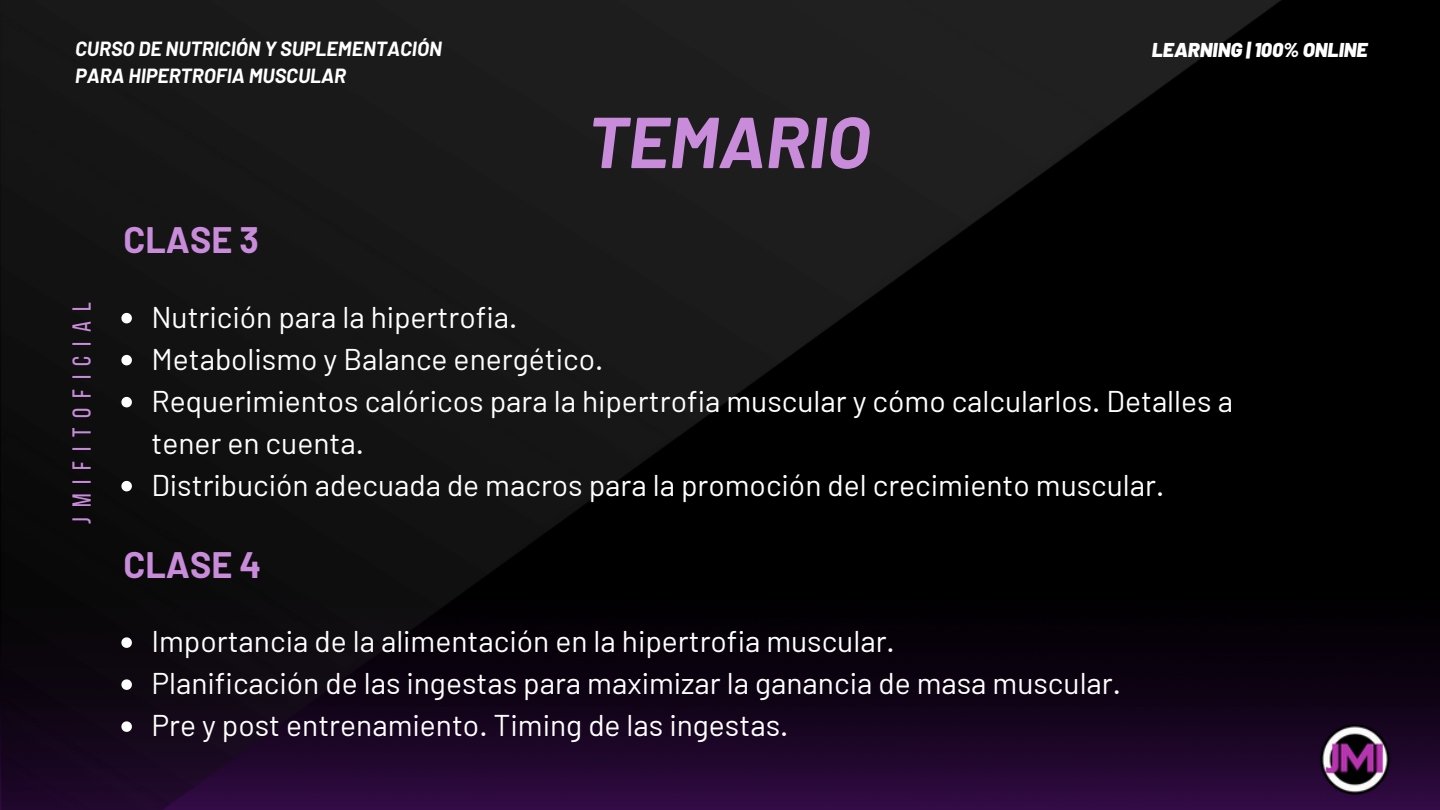
<style>
.page{position:relative;width:1440px;height:810px;background:#000}
.page>*{position:absolute;margin:0;border:0;box-sizing:border-box;transform-origin:0 0}
.t1{font:italic 700 72px "Barlow";color:#c98cdb}
.t2{font:700 36px "Barlow";color:#c98cdb}
.t3{font:30px/42px "Barlow";color:#fff}
.t4{font:26px "Bebas Neue";letter-spacing:.38em;color:#c98cdb}
.t5{font:italic 700 20px "Barlow";color:#fff}
.t6{font:italic 900 20px "Barlow";color:#fff}
</style>
<div class="page">
<img style="left:1282px;top:645px;width:158px;height:165px">
<img style="left:1315px;top:720px;width:80px;height:79px">
<img style="left:0;top:0;width:1282px;height:810px">
<svg style="left:121px;top:313px;width:11px;height:10px"></svg>
<svg style="left:121px;top:355px;width:11px;height:10px"></svg>
<svg style="left:121px;top:397px;width:11px;height:10px"></svg>
<svg style="left:121px;top:481px;width:11px;height:10px"></svg>
<svg style="left:121px;top:637px;width:11px;height:11px"></svg>
<svg style="left:121px;top:679px;width:11px;height:11px"></svg>
<svg style="left:121px;top:721px;width:11px;height:11px"></svg>
<h4 class="t5" style="left:75px;top:36px;width:368px">CURSO DE NUTRICIÓN Y SUPLEMENTACIÓN</h4>
<h2 class="t6" style="left:1152px;top:37px;width:217px">LEARNING | 100% ONLINE</h2>
<h2 class="t5" style="left:75px;top:63px;width:273px">PARA HIPERTROFIA MUSCULAR</h2>
<p class="t4" style="left:71px;top:524px;width:223px;rotate:-90deg">jmifitoficial</p>
<p class="t2" style="left:123px;top:217px;width:137px">CLASE 3</p>
<h1 class="t1" style="left:587px;top:96px;width:284px">TEMARIO</h1>
<p class="t3" style="left:151px;top:295px;width:367px">Nutrición para la hipertrofia.</p>
<p class="t3" style="left:151px;top:337px;width:453px">Metabolismo y Balance energético.</p>
<p class="t3" style="left:151px;top:379px;width:1083px">Requerimientos calóricos para la hipertrofia muscular y cómo calcularlos. Detalles a tener en cuenta.</p>
<p class="t3" style="left:151px;top:463px;width:1014px">Distribución adecuada de macros para la promoción del crecimiento muscular.</p>
<p class="t2" style="left:123px;top:542px;width:139px">CLASE 4</p>
<p class="t3" style="left:151px;top:619px;width:745px">Importancia de la alimentación en la hipertrofia muscular.</p>
<p class="t3" style="left:151px;top:661px;width:971px">Planificación de las ingestas para maximizar la ganancia de masa muscular.</p>
<p class="t3" style="left:151px;top:703px;width:638px">Pre y post entrenamiento. Timing de las ingestas.</p>
</div>
